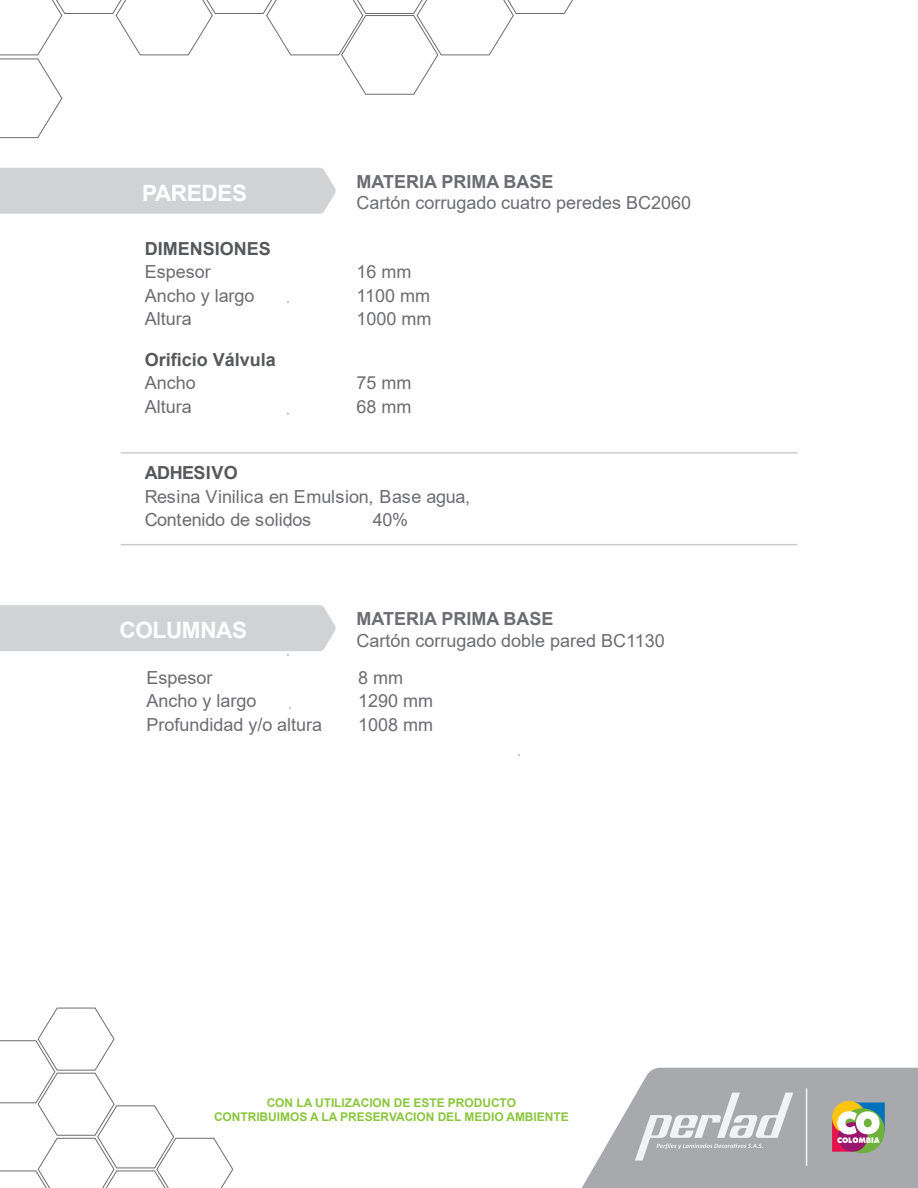
<style>
.page{position:relative;width:918px;height:1188px;background:#fff}
.page>*{position:absolute;margin:0;border:0;box-sizing:border-box;transform-origin:0 0}
.t1{font:700 22.5px "Arial";letter-spacing:-.015em;color:#fff}
.t2{font:18px "Arial";color:#6c6d70}
.t3{font:18px/23.4px "Arial";letter-spacing:-.02em;color:#6c6d70}
.t4{font:700 18px "Arial";color:#6c6d70}
.t5{font:700 18px "Arial";color:#57585a}
.t6{font:700 18px "Arial";letter-spacing:-.03em;color:#57585a}
.t7{font:700 12px/14.4px "Arial";letter-spacing:-.005em;color:#8bc63e;text-align:center}
</style>
<div class="page">
<svg style="left:0;top:0;width:573px;height:138px"></svg>
<svg style="left:582px;top:1068px;width:336px;height:120px;fill:#a8a9ad"></svg>
<svg style="left:0;top:1008px;width:233px;height:180px"></svg>
<svg style="left:635px;top:1093px;width:158px;height:68px"></svg>
<hr style="left:806px;top:1088px;width:1px;height:78px;background:#f2f3f4">
<div style="left:832px;top:1117px;width:34px;height:35px;background:#e6134c"></div>
<div style="left:854px;top:1102px;width:31px;height:29px;background:#0072bc"></div>
<div style="left:832px;top:1101px;width:34px;height:33px;background:#fec40e;border-radius:50%"></div>
<svg style="left:837px;top:1108px;width:48px;height:45px;background:#b6a99b"></svg>
<div style="left:0;top:168px;width:336px;height:46px;background:#d1d2d4"></div>
<svg style="left:0;top:605px;width:336px;height:50px;background:#d5d6d8"></svg>
<hr style="left:121px;top:452px;width:676px;height:2px;background:#cbcccb">
<hr style="left:121px;top:544px;width:676px;height:1px;background:#cbcccb">
<p class="t1" style="left:142px;top:177px;width:107px">PAREDES</p>
<p class="t5" style="left:145px;top:236px;width:128px">DIMENSIONES</p>
<p class="t4" style="left:357px;top:169px;width:199px">MATERIA PRIMA BASE</p>
<p class="t2" style="left:357px;top:191px;width:336px">Cartón corrugado cuatro peredes BC2060</p>
<p class="t2" style="left:145px;top:260px;width:67px">Espesor</p>
<p class="t2" style="left:357px;top:260px;width:56px">16 mm</p>
<p class="t2" style="left:145px;top:283px;width:111px">Ancho y largo</p>
<p class="t2" style="left:357px;top:283px;width:75px">1100 mm</p>
<p class="t2" style="left:145px;top:306px;width:48px">Altura</p>
<p class="t2" style="left:357px;top:306px;width:76px">1000 mm</p>
<p class="t5" style="left:145px;top:347px;width:133px">Orificio Válvula</p>
<p class="t2" style="left:145px;top:371px;width:52px">Ancho</p>
<p class="t2" style="left:357px;top:371px;width:56px">75 mm</p>
<p class="t2" style="left:145px;top:394px;width:48px">Altura</p>
<p class="t2" style="left:357px;top:394px;width:56px">68 mm</p>
<p class="t6" style="left:145px;top:460px;width:95px">ADHESIVO</p>
<p class="t3" style="left:145px;top:485px;width:327px">Resina Vinilica en Emulsion, Base agua,<br>Contenido de solidos</p>
<p class="t2" style="left:373px;top:507px;width:37px">40%</p>
<p class="t1" style="left:119px;top:614px;width:129px">COLUMNAS</p>
<p class="t4" style="left:357px;top:606px;width:199px">MATERIA PRIMA BASE</p>
<p class="t2" style="left:357px;top:628px;width:310px">Cartón corrugado doble pared BC1130</p>
<p class="t2" style="left:147px;top:665px;width:67px">Espesor</p>
<p class="t2" style="left:358px;top:665px;width:46px">8 mm</p>
<p class="t2" style="left:147px;top:688px;width:111px">Ancho y largo</p>
<p class="t2" style="left:358px;top:688px;width:76px">1290 mm</p>
<p class="t2" style="left:147px;top:712px;width:177px">Profundidad y/o altura</p>
<p class="t2" style="left:358px;top:712px;width:76px">1008 mm</p>
<p class="t7" style="left:214px;top:1095px;width:356px">CON LA UTILIZACION DE ESTE PRODUCTO<br>CONTRIBUIMOS A LA PRESERVACION DEL MEDIO AMBIENTE</p>
</div>
